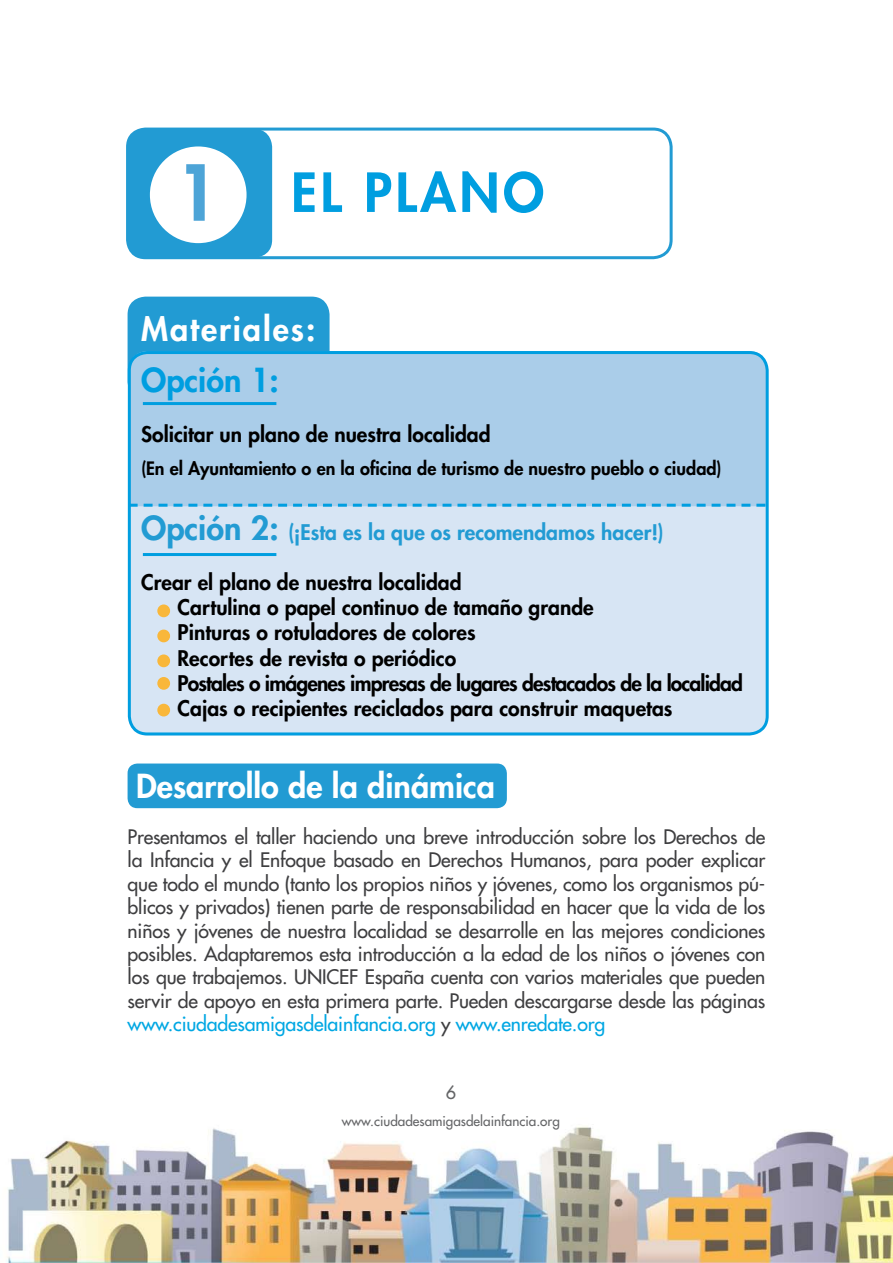
<style>
.page{position:relative;width:893px;height:1263px;background:#fff}
.page>*{position:absolute;margin:0;border:0;box-sizing:border-box;transform-origin:0 0}
.t1{font:800 52.5px "Futura";letter-spacing:.07em;color:#009ee0}
.t2{font:800 32.25px "Futura";color:#fff}
.t3{font:800 32.25px "Futura";letter-spacing:.06em;color:#fff}
.t4{font:800 32.25px "Futura";color:#009ee0}
.t5{font:800 21px/25.2px "Futura";color:#000}
.t6{font:800 21px "Futura";color:#229bd3}
.t7{font:19.5px/23.4px "Futura";letter-spacing:-.01em;color:#3e3e40;text-align:justify}
.t8{font:800 18px "Futura";color:#000}
.t9{font:18px "Futura";color:#646567}
.t10{font:13.5px "Futura";color:#646567}
.s1{font-size:75px;color:#4da4d7}
.s2{font-size:32.25px}
.s3{color:#00a7e3}
</style>
<div class="page">
<img style="left:6px;top:1126px;width:887px;height:137px">
<div style="left:126px;top:128px;width:547px;height:131px;border:3px solid #229bd3;border-radius:18px"></div>
<div style="left:128px;top:129px;width:144px;height:129px;background:#229bd3;border-radius:18px"></div>
<div style="left:150px;top:146px;width:97px;height:97px;background:#fff;border-radius:50%"></div>
<div style="left:128px;top:297px;width:202px;height:103px;background:#229bd3;border-radius:18px"></div>
<div style="left:129px;top:351px;width:638px;height:382px;background:#aacde9;border-radius:18px"></div>
<div style="left:129px;top:507px;width:638px;height:228px;background:#d7e5f4"></div>
<div style="left:128px;top:351px;width:641px;height:384px;border:3px solid #009ee0;border-radius:18px"></div>
<div style="left:158px;top:605px;width:11px;height:11px;background:#f9b73a;border-radius:50%"></div>
<div style="left:157px;top:604px;width:13px;height:13px;border:2px solid #f9b73a;border-radius:50%"></div>
<div style="left:158px;top:630px;width:11px;height:12px;background:#f9b73a;border-radius:50%"></div>
<div style="left:157px;top:630px;width:13px;height:12px;border:2px solid #f9b73a;border-radius:50%"></div>
<div style="left:158px;top:655px;width:11px;height:11px;background:#f9b73a;border-radius:50%"></div>
<div style="left:157px;top:654px;width:13px;height:13px;border:2px solid #f9b73a;border-radius:50%"></div>
<div style="left:158px;top:678px;width:11px;height:11px;background:#f9b73a;border-radius:50%"></div>
<div style="left:157px;top:677px;width:13px;height:13px;border:2px solid #f9b73a;border-radius:50%"></div>
<div style="left:158px;top:704px;width:11px;height:12px;background:#f9b73a;border-radius:50%"></div>
<div style="left:157px;top:704px;width:13px;height:12px;border:2px solid #f9b73a;border-radius:50%"></div>
<svg style="left:129px;top:504px;width:636px;height:3px"></svg>
<hr style="left:143px;top:402px;width:133px;height:3px;background:#009ee0">
<hr style="left:143px;top:553px;width:133px;height:3px;background:#009ee0">
<div style="left:128px;top:763px;width:379px;height:45px;background:#229bd3;border-radius:10px"></div>
<h1 class="t1" style="left:175px;top:157px;width:370px"><span class="s1">1</span> EL PLANO</h1>
<h2 class="t3" style="left:141px;top:308px;width:176px">Materiales:</h2>
<h2 class="t4" style="left:141px;top:359px;width:139px">Opción 1:</h2>
<p class="t5" style="left:141px;top:422px;width:351px">Solicitar un plano de nuestra localidad</p>
<p class="t8" style="left:141px;top:456px;width:582px">(En el Ayuntamiento o en la oficina de turismo de nuestro pueblo o ciudad)</p>
<p class="t6" style="left:141px;top:518px;width:524px"><span class="s2">Opción 2:</span> (¡Esta es la que os recomendamos hacer!)</p>
<p class="t5" style="left:178px;top:569px;width:567px;text-indent:-36px">Crear el plano de nuestra localidad<br>Cartulina o papel continuo de tamaño grande<br>Pinturas o rotuladores de colores<br>Recortes de revista o periódico<br>Postales o imágenes impresas de lugares destacados de la localidad Cajas o recipientes reciclados para construir maquetas</p>
<h2 class="t2" style="left:136px;top:764px;width:360px">Desarrollo de la dinámica</h2>
<p class="t7" style="left:128px;top:825px;width:639px">Presentamos el taller haciendo una breve introducción sobre los Derechos de la Infancia y el Enfoque basado en Derechos Humanos, para poder explicar que todo el mundo (tanto los propios niños y jóvenes, como los organismos pú&shy;blicos y privados) tienen parte de responsabilidad en hacer que la vida de los niños y jóvenes de nuestra localidad se desarrolle en las mejores condiciones posibles. Adaptaremos esta introducción a la edad de los niños o jóvenes con los que trabajemos. UNICEF España cuenta con varios materiales que pueden servir de apoyo en esta primera parte. Pueden descargarse desde las páginas <span class="s3">www.ciudadesamigasdelainfancia.org</span> y <span class="s3">www.enredate.org</span></p>
<p class="t9" style="left:446px;top:1081px;width:12px">6</p>
<p class="t10" style="left:342px;top:1112px;width:219px">www.ciudadesamigasdelainfancia.org</p>
</div>
